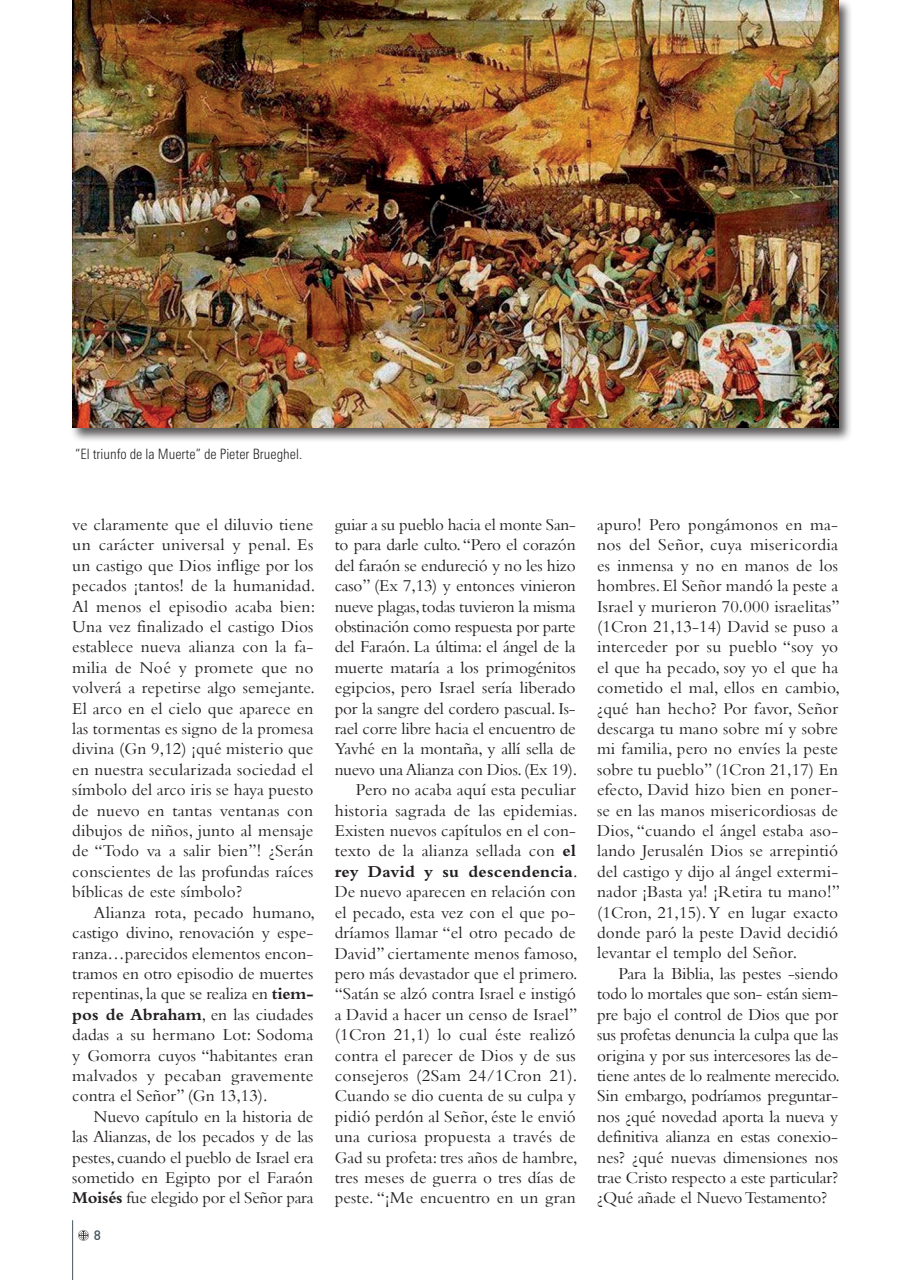
<style>
.page{position:relative;width:902px;height:1280px;background:#fff}
.page>*{position:absolute;margin:0;border:0;box-sizing:border-box;transform-origin:0 0}
.t1{font:17.25px/20.4px "Bembo";letter-spacing:.005em;color:#231f20;text-align:justify}
.t2{font:300 condensed 14.25px "Linotype Univers";color:#231f20}
.t3{font:500 13.5px "DIN";color:#45555f}
.s1{font-weight:700}
</style>
<div class="page">
<hr style="left:72px;top:1220px;width:1px;height:60px;background:#45555f">
<svg style="left:78px;top:1230px;width:11px;height:11px"></svg>
<div style="left:70px;top:0;width:783px;height:443px;background:#231f20;opacity:.75"></div>
<img style="left:72px;top:0;width:766px;height:428px">
<p class="t2" style="left:75px;top:446px;width:228px">“El triunfo de la Muerte” de Pieter Brueghel.</p>
<p class="t1" style="left:72px;top:514px;width:244px">ve claramente que el diluvio tiene un carácter universal y penal. Es un castigo que Dios inflige por los pecados ¡tantos! de la humanidad.<br>Al menos el episodio acaba bien:<br>Una vez finalizado el castigo Dios establece nueva alianza con la fa&shy;milia de Noé y promete que no volverá a repetirse algo semejante.<br>El arco en el cielo que aparece en las tormentas es signo de la promesa divina (Gn 9,12) ¡qué misterio que en nuestra secularizada sociedad el símbolo del arco iris se haya puesto de nuevo en tantas ventanas con dibujos de niños, junto al mensaje de “Todo va a salir bien”! ¿Serán conscientes de las profundas raíces bíblicas de este símbolo?</p>
<p class="t1" style="left:72px;top:901px;width:244px;text-indent:21px">Alianza rota, pecado humano, castigo divino, renovación y espe&shy;ranza…parecidos elementos encon&shy;tramos en otro episodio de muertes repentinas, la que se realiza en <span class="s1">tiem&shy;pos de Abraham</span>, en las ciudades dadas a su hermano Lot: Sodoma y Gomorra cuyos “habitantes eran malvados y pecaban gravemente contra el Señor” (Gn 13,13).</p>
<p class="t1" style="left:72px;top:1106px;width:243px;text-indent:21px">Nuevo capítulo en la historia de las Alianzas, de los pecados y de las pestes, cuando el pueblo de Israel era sometido en Egipto por el Faraón <span class="s1">Moisés</span> fue elegido por el Señor para</p>
<p class="t3" style="left:94px;top:1226px;width:9px">8</p>
<p class="t1" style="left:334px;top:514px;width:244px;text-align:right">guiar a su pueblo hacia el monte San&shy;to para darle culto. “Pero el corazón del faraón se endureció y no les hizo caso” (Ex 7,13) y entonces vinieron nueve plagas, todas tuvieron la misma obstinación como respuesta por parte del Faraón. La última: el ángel de la muerte mataría a los primogénitos egipcios, pero Israel sería liberado por la sangre del cordero pascual. Is&shy;rael corre libre hacia el encuentro de Yavhé en la montaña, y allí sella de nuevo una Alianza con Dios. (Ex 19).<br>Pero no acaba aquí esta peculiar historia sagrada de las epidemias.<br>Existen nuevos capítulos en el con&shy;texto de la alianza sellada con <span class="s1">el rey David y su descendencia</span>.<br>De nuevo aparecen en relación con el pecado, esta vez con el que po&shy;dríamos llamar “el otro pecado de David” ciertamente menos famoso, pero más devastador que el primero. “Satán se alzó contra Israel e instigó a David a hacer un censo de Israel” (1Cron 21,1) lo cual éste realizó contra el parecer de Dios y de sus consejeros (2Sam 24/1Cron 21).<br>Cuando se dio cuenta de su culpa y pidió perdón al Señor, éste le envió una curiosa propuesta a través de Gad su profeta: tres años de hambre, tres meses de guerra o tres días de peste. “¡Me encuentro en un gran</p>
<p class="t1" style="left:597px;top:514px;width:244px">apuro! Pero pongámonos en ma&shy;nos del Señor, cuya misericordia es inmensa y no en manos de los hombres. El Señor mandó la peste a Israel y murieron 70.000 israelitas” (1Cron 21,13-14) David se puso a interceder por su pueblo “soy yo el que ha pecado, soy yo el que ha cometido el mal, ellos en cambio, ¿qué han hecho? Por favor, Señor descarga tu mano sobre mí y sobre mi familia, pero no envíes la peste sobre tu pueblo” (1Cron 21,17) En efecto, David hizo bien en poner&shy;se en las manos misericordiosas de Dios, “cuando el ángel estaba aso&shy;lando Jerusalén Dios se arrepintió del castigo y dijo al ángel extermi&shy;nador ¡Basta ya! ¡Retira tu mano!” (1Cron, 21,15). Y en lugar exacto donde paró la peste David decidió levantar el templo del Señor.</p>
<p class="t1" style="left:597px;top:963px;width:244px;text-indent:21px">Para la Biblia, las pestes -siendo todo lo mortales que son- están siem&shy;pre bajo el control de Dios que por sus profetas denuncia la culpa que las origina y por sus intercesores las de&shy;tiene antes de lo realmente merecido.<br>Sin embargo, podríamos preguntar&shy;nos ¿qué novedad aporta la nueva y definitiva alianza en estas conexio&shy;nes? ¿qué nuevas dimensiones nos trae Cristo respecto a este particular? ¿Qué añade el Nuevo Testamento?</p>
</div>
